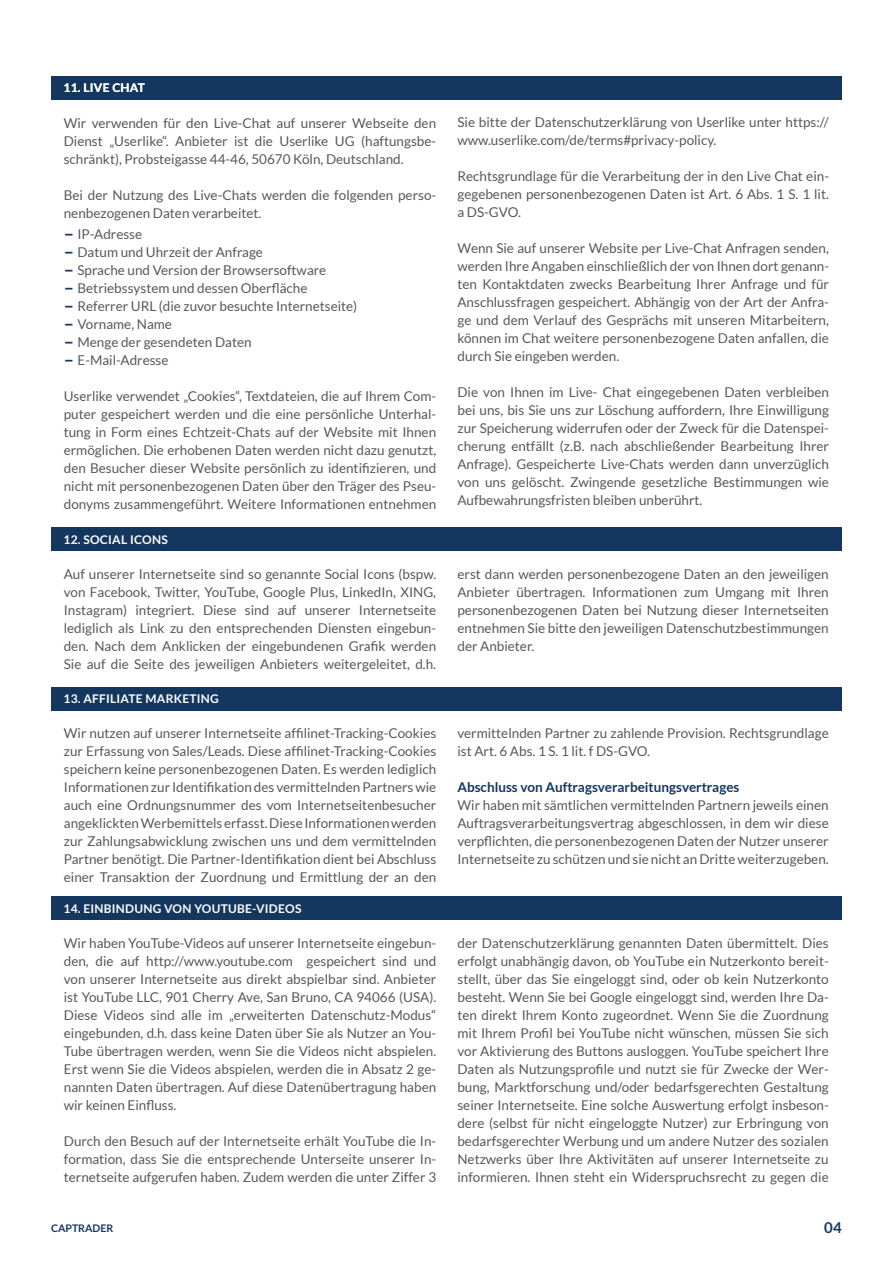
<style>
.page{position:relative;width:893px;height:1263px;background:#fff}
.page>*{position:absolute;margin:0;border:0;box-sizing:border-box;transform-origin:0 0}
.t1{font:700 15px "Lato";color:#14375f}
.t2{font:13.5px/18px "Lato";color:#57585a;text-align:justify}
.t3{font:700 13.5px "Lato";color:#14375f}
.t4{font:700 12px "Lato";letter-spacing:.02em;color:#fff}
.t5{font:700 10.5px "Lato";color:#14375f}
.s1{font-weight:700;font-size:18px;color:#14375f}
</style>
<div class="page">
<div style="left:51px;top:76px;width:791px;height:23px;background:#14375f"></div>
<div style="left:51px;top:528px;width:791px;height:23px;background:#14375f"></div>
<div style="left:51px;top:77px;width:791px;height:23px;background:#14375f"></div>
<div style="left:51px;top:897px;width:791px;height:23px;background:#14375f"></div>
<div style="left:51px;top:688px;width:791px;height:23px;background:#14375f"></div>
<p class="t4" style="left:64px;top:81px;width:83px">11. LIVE CHAT</p>
<p class="t2" style="left:64px;top:114px;width:374px">Wir verwenden für den Live-Chat auf unserer Webseite den Dienst „Userlike“. Anbieter ist die Userlike UG (haftungsbe&shy;schränkt), Probsteigasse 44-46, 50670 Köln, Deutschland.</p>
<p class="t2" style="left:64px;top:186px;width:374px">Bei der Nutzung des Live-Chats werden die folgenden perso&shy;nenbezogenen Daten verarbeitet.</p>
<p class="t2" style="left:64px;top:225px;width:80px"><span class="s1">–</span> IP-Adresse</p>
<p class="t2" style="left:64px;top:243px;width:201px"><span class="s1">–</span> Datum und Uhrzeit der Anfrage</p>
<p class="t2" style="left:64px;top:261px;width:264px"><span class="s1">–</span> Sprache und Version der Browsersoftware</p>
<p class="t2" style="left:64px;top:279px;width:245px"><span class="s1">–</span> Betriebssystem und dessen Oberfläche</p>
<p class="t2" style="left:64px;top:297px;width:295px"><span class="s1">–</span> Referrer URL (die zuvor besuchte Internetseite)</p>
<p class="t2" style="left:64px;top:315px;width:110px"><span class="s1">–</span> Vorname, Name</p>
<p class="t2" style="left:64px;top:333px;width:189px"><span class="s1">–</span> Menge der gesendeten Daten</p>
<p class="t2" style="left:64px;top:351px;width:106px"><span class="s1">–</span> E-Mail-Adresse</p>
<p class="t2" style="left:64px;top:387px;width:374px">Userlike verwendet „Cookies“, Textdateien, die auf Ihrem Com&shy;puter gespeichert werden und die eine persönliche Unterhal&shy;tung in Form eines Echtzeit-Chats auf der Website mit Ihnen ermöglichen. Die erhobenen Daten werden nicht dazu genutzt, den Besucher dieser Website persönlich zu identifizieren, und nicht mit personenbezogenen Daten über den Träger des Pseu&shy;donyms zusammengeführt. Weitere Informationen entnehmen</p>
<p class="t4" style="left:64px;top:532px;width:106px">12. SOCIAL ICONS</p>
<p class="t2" style="left:64px;top:565px;width:374px">Auf unserer Internetseite sind so genannte Social Icons (bspw. von Facebook, Twitter, YouTube, Google Plus, LinkedIn, XING, Instagram) integriert. Diese sind auf unserer Internetseite lediglich als Link zu den entsprechenden Diensten eingebun&shy;den. Nach dem Anklicken der eingebundenen Grafik werden Sie auf die Seite des jeweiligen Anbieters weitergeleitet, d.h.</p>
<p class="t4" style="left:64px;top:692px;width:157px">13. AFFILIATE MARKETING</p>
<p class="t2" style="left:64px;top:724px;width:374px">Wir nutzen auf unserer Internetseite affilinet-Tracking-Cookies zur Erfassung von Sales/Leads. Diese affilinet-Tracking-Cookies speichern keine personenbezogenen Daten. Es werden lediglich Informationen zur Identifikation des vermittelndenPartnerswie auch eine Ordnungsnummer des vom Internetseitenbesucher angeklickten Werbemittels erfasst. Diese Informationen werden zur Zahlungsabwicklung zwischen uns und dem vermittelnden Partner benötigt. Die Partner-Identifikation dient bei Abschluss einer Transaktion der Zuordnung und Ermittlung der an den</p>
<p class="t4" style="left:64px;top:902px;width:239px">14. EINBINDUNG VON YOUTUBE-VIDEOS</p>
<p class="t2" style="left:64px;top:934px;width:374px">Wir haben YouTube-Videos auf unserer Internetseite eingebun&shy;den, die auf http://www.youtube.com gespeichert sind und von unserer Internetseite aus direkt abspielbar sind. Anbieter ist YouTube LLC, 901 Cherry Ave, San Bruno, CA 94066 (USA).<br>Diese Videos sind alle im „erweiterten Datenschutz-Modus“ eingebunden, d.h. dass keine Daten über Sie als Nutzer an You-Tube übertragen werden, wenn Sie die Videos nicht abspielen.<br>Erst wenn Sie die Videos abspielen, werden die in Absatz 2 ge&shy;nannten Daten übertragen. Auf diese Datenübertragung haben wir keinen Einfluss.</p>
<p class="t2" style="left:64px;top:1132px;width:374px">Durch den Besuch auf der Internetseite erhält YouTube die In&shy;formation, dass Sie die entsprechende Unterseite unserer In&shy;ternetseite aufgerufen haben. Zudem werden die unter Ziffer 3</p>
<p class="t5" style="left:51px;top:1222px;width:64px">CAPTRADER</p>
<p class="t2" style="left:457px;top:113px;width:373px">Sie bitte der Datenschutzerklärung von Userlike unter https:// www.userlike.com/de/terms#privacy-policy.</p>
<p class="t2" style="left:457px;top:167px;width:373px">Rechtsgrundlage für die Verarbeitung der in den Live Chat ein&shy;gegebenen personenbezogenen Daten ist Art. 6 Abs. 1 S. 1 lit. a DS-GVO.</p>
<p class="t2" style="left:457px;top:239px;width:373px">Wenn Sie auf unserer Website per Live-Chat Anfragen senden, werden Ihre Angaben einschließlich der von Ihnen dort genann&shy;ten Kontaktdaten zwecks Bearbeitung Ihrer Anfrage und für Anschlussfragen gespeichert. Abhängig von der Art der Anfra&shy;ge und dem Verlauf des Gesprächs mit unseren Mitarbeitern, können im Chat weitere personenbezogene Daten anfallen, die durch Sie eingeben werden.</p>
<p class="t2" style="left:457px;top:383px;width:373px">Die von Ihnen im Live- Chat eingegebenen Daten verbleiben bei uns, bis Sie uns zur Löschung auffordern, Ihre Einwilligung zur Speicherung widerrufen oder der Zweck für die Datenspei&shy;cherung entfällt (z.B. nach abschließender Bearbeitung Ihrer Anfrage). Gespeicherte Live-Chats werden dann unverzüglich von uns gelöscht. Zwingende gesetzliche Bestimmungen wie Aufbewahrungsfristen bleiben unberührt.</p>
<p class="t2" style="left:457px;top:565px;width:373px">erst dann werden personenbezogene Daten an den jeweiligen Anbieter übertragen. Informationen zum Umgang mit Ihren personenbezogenen Daten bei Nutzung dieser Internetseiten entnehmen Sie bitte den jeweiligen Datenschutzbestimmungen der Anbieter.</p>
<p class="t2" style="left:457px;top:724px;width:373px">vermittelnden Partner zu zahlende Provision. Rechtsgrundlage ist Art. 6 Abs. 1 S. 1 lit. f DS-GVO.</p>
<p class="t3" style="left:457px;top:779px;width:283px">Abschluss von Auftragsverarbeitungsvertrages</p>
<p class="t2" style="left:457px;top:796px;width:373px">Wir haben mit sämtlichen vermittelnden Partnern jeweils einen Auftragsverarbeitungsvertrag abgeschlossen, in dem wir diese verpflichten, die personenbezogenen Daten der Nutzer unserer Internetseite zu schützen und sie nicht an Dritte weiterzugeben.</p>
<p class="t2" style="left:457px;top:934px;width:373px">der Datenschutzerklärung genannten Daten übermittelt. Dies erfolgt unabhängig davon, ob YouTube ein Nutzerkonto bereit&shy;stellt, über das Sie eingeloggt sind, oder ob kein Nutzerkonto besteht. Wenn Sie bei Google eingeloggt sind, werden Ihre Da&shy;ten direkt Ihrem Konto zugeordnet. Wenn Sie die Zuordnung mit Ihrem Profil bei YouTube nicht wünschen, müssen Sie sich vor Aktivierung des Buttons ausloggen. YouTube speichert Ihre Daten als Nutzungsprofile und nutzt sie für Zwecke der Wer&shy;bung, Marktforschung und/oder bedarfsgerechten Gestaltung seiner Internetseite. Eine solche Auswertung erfolgt insbeson&shy;dere (selbst für nicht eingeloggte Nutzer) zur Erbringung von bedarfsgerechter Werbung und um andere Nutzer des sozialen Netzwerks über Ihre Aktivitäten auf unserer Internetseite zu informieren. Ihnen steht ein Widerspruchsrecht zu gegen die</p>
<p class="t1" style="left:824px;top:1218px;width:19px">04</p>
</div>
